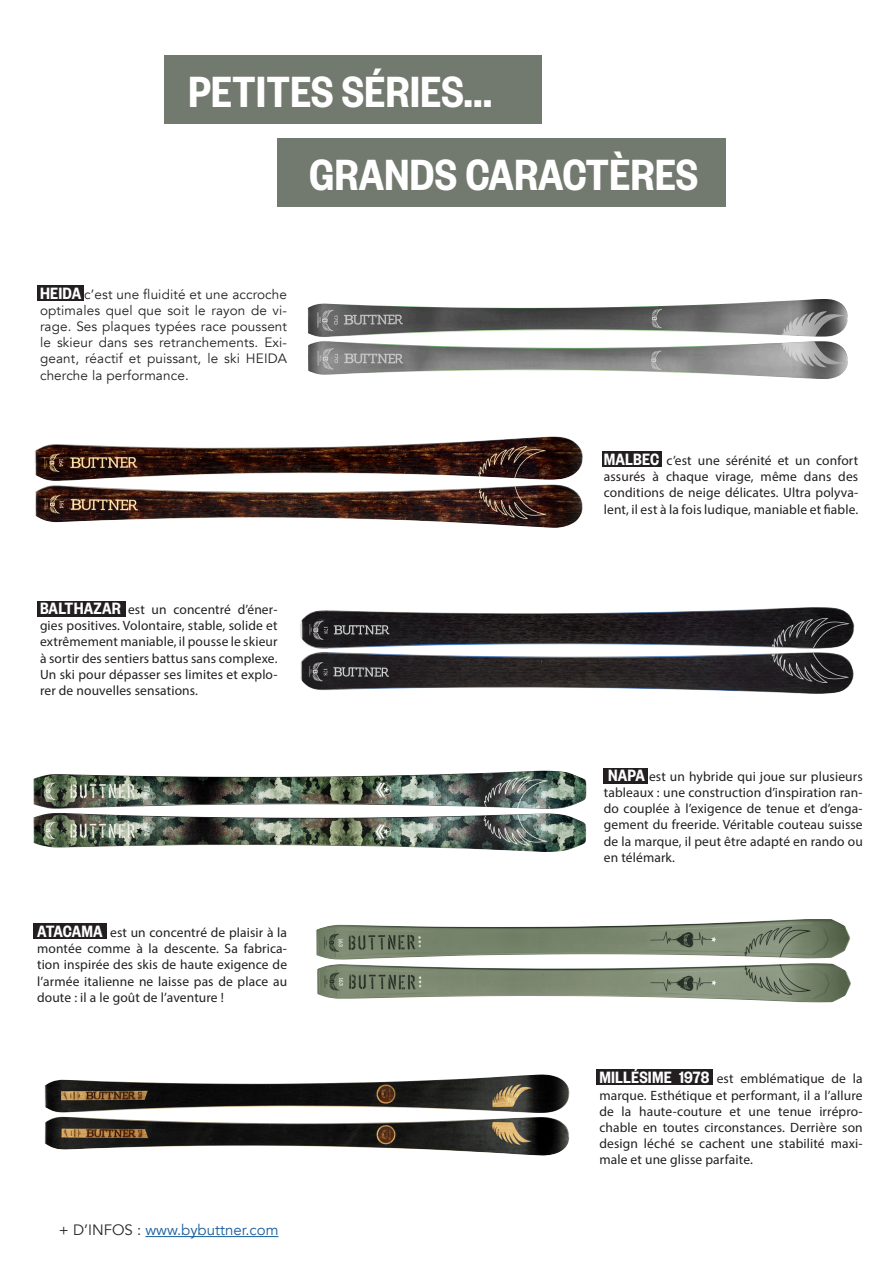
<style>
.page{position:relative;width:893px;height:1263px;background:#fff}
.page>*{position:absolute;margin:0;border:0;box-sizing:border-box;transform-origin:0 0}
.t1{font:600 48px "Founders Grotesk Cond";color:#fff}
.t2{font:15px "Avenir";color:#175d9e}
.t3{font:13.5px/16.2px "Myriad Pro";letter-spacing:.01em;color:#231f20;text-align:justify}
.t4{font:13.5px/16.2px "Avenir";letter-spacing:.01em;color:#231f20;text-align:justify}
.s1{font-family:"Founders Grotesk Cond";font-weight:600;font-size:18px;color:#fff}
.s2{color:#272727}
</style>
<div class="page">
<div style="left:597px;top:1069px;width:116px;height:16px;background:#231f20"></div>
<div style="left:33px;top:923px;width:73px;height:16px;background:#231f20"></div>
<div style="left:604px;top:768px;width:44px;height:16px;background:#231f20"></div>
<div style="left:37px;top:601px;width:88px;height:16px;background:#231f20"></div>
<div style="left:602px;top:451px;width:59px;height:16px;background:#231f20"></div>
<div style="left:37px;top:285px;width:46px;height:16px;background:#231f20"></div>
<div style="left:165px;top:56px;width:377px;height:68px;background:#72796e"></div>
<div style="left:278px;top:139px;width:448px;height:68px;background:#72796e"></div>
<img style="left:308px;top:299px;width:540px;height:80px">
<img style="left:35px;top:436px;width:548px;height:92px">
<img style="left:300px;top:607px;width:555px;height:87px">
<img style="left:33px;top:771px;width:554px;height:81px">
<img style="left:316px;top:919px;width:535px;height:83px">
<img style="left:44px;top:1074px;width:526px;height:81px">
<hr style="left:145px;top:1236px;width:133px;height:1px;background:#175d9e">
<p class="t1" style="left:188px;top:62px;width:306px">PETITES SÉRIES...</p>
<p class="t1" style="left:309px;top:145px;width:390px">GRANDS CARACTÈRES</p>
<p class="t4" style="left:40px;top:286px;width:249px"><span class="s1">HEIDA</span> c’est une fluidité et une accroche optimales quel que soit le rayon de vi&shy;rage. Ses plaques typées race poussent le skieur dans ses retranchements. Exi&shy;geant, réactif et puissant, le ski HEIDA cherche la performance.</p>
<p class="t3" style="left:40px;top:601px;width:239px"><span class="s1">BALTHAZAR</span> est un concentré d’éner&shy;gies positives. Volontaire, stable, solide et extrêmement maniable, il pousse le skieur à sortir des sentiers battus sans complexe.<br>Un ski pour dépasser ses limites et explo&shy;rer de nouvelles sensations.</p>
<p class="t3" style="left:37px;top:924px;width:252px"><span class="s1">ATACAMA</span> est un concentré de plaisir à la montée comme à la descente. Sa fabrica&shy;tion inspirée des skis de haute exigence de l’armée italienne ne laisse pas de place au doute : il a le goût de l’aventure !</p>
<p class="t2" style="left:59px;top:1221px;width:221px"><span class="s2">+ D’INFOS :</span> www.bybuttner.com</p>
<p class="t3" style="left:604px;top:452px;width:256px"><span class="s1">MALBEC</span> c’est une sérénité et un confort assurés à chaque virage, même dans des conditions de neige délicates. Ultra polyva&shy;lent, il est à la fois ludique, maniable et fiable.</p>
<p class="t3" style="left:604px;top:768px;width:260px;text-indent:4px"><span class="s1">NAPA</span> est un hybride qui joue sur plusieurs tableaux : une construction d’inspiration ran&shy;do couplée à l’exigence de tenue et d’enga&shy;gement du freeride. Véritable couteau suisse de la marque, il peut être adapté en rando ou en télémark.</p>
<p class="t3" style="left:599px;top:1070px;width:265px"><span class="s1">MILLÉSIME 1978</span> est emblématique de la marque. Esthétique et performant, il a l’allure de la haute-couture et une tenue irrépro&shy;chable en toutes circonstances. Derrière son design léché se cachent une stabilité maxi&shy;male et une glisse parfaite.</p>
</div>
